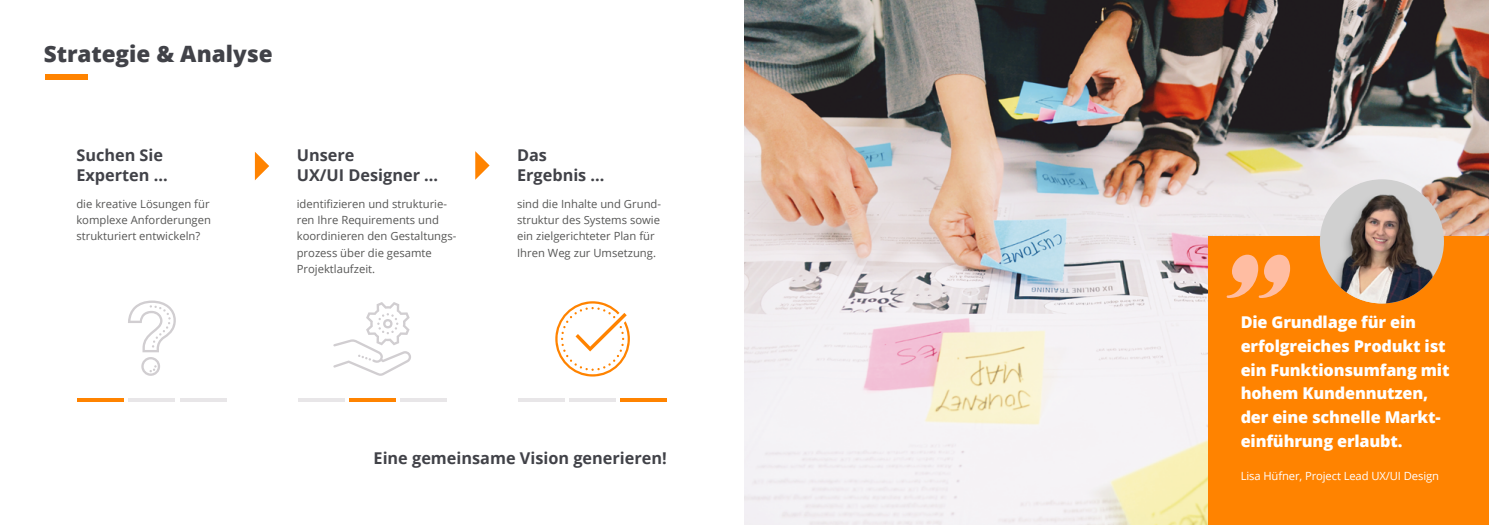
<style>
.page{position:relative;width:1489px;height:525px;background:#fff}
.page>*{position:absolute;margin:0;border:0;box-sizing:border-box;transform-origin:0 0}
.t1{font:800 22.5px "Open Sans";color:#414248}
.t2{font:800 16.25px/23.8px "Open Sans";letter-spacing:-.01em;color:#fff}
.t3{font:700 16.25px/19.5px "Open Sans";color:#414248}
.t4{font:11.25px/16.2px "Open Sans";color:#575756}
.t5{font:11.25px "Open Sans";letter-spacing:-.01em;color:#fff}
</style>
<div class="page">
<svg style="left:45px;top:74px;width:43px;height:5px"></svg>
<img style="left:744px;top:0;width:744px;height:524px">
<div style="left:1208px;top:236px;width:280px;height:288px;background:#ff8300"></div>
<img style="left:1319px;top:179px;width:124px;height:124px;border-radius:62px">
<svg style="left:1226px;top:254px;width:63px;height:44px"></svg>
<svg style="left:255px;top:152px;width:14px;height:28px"></svg>
<svg style="left:475px;top:151px;width:14px;height:29px"></svg>
<svg style="left:78px;top:398px;width:46px;height:3px"></svg>
<svg style="left:129px;top:398px;width:46px;height:3px"></svg>
<svg style="left:180px;top:398px;width:46px;height:3px"></svg>
<svg style="left:298px;top:398px;width:46px;height:3px"></svg>
<svg style="left:349px;top:398px;width:46px;height:3px"></svg>
<svg style="left:400px;top:398px;width:46px;height:3px"></svg>
<svg style="left:518px;top:398px;width:46px;height:3px"></svg>
<svg style="left:569px;top:398px;width:46px;height:3px"></svg>
<svg style="left:620px;top:398px;width:46px;height:3px"></svg>
<svg style="left:128px;top:300px;width:48px;height:75px"></svg>
<svg style="left:333px;top:302px;width:78px;height:73px"></svg>
<svg style="left:555px;top:301px;width:75px;height:75px"></svg>
<h1 class="t1" style="left:44px;top:37px;width:230px">Strategie &amp; Analyse</h1>
<h2 class="t3" style="left:76px;top:145px;width:93px">Suchen Sie<br>Experten ...</h2>
<p class="t4" style="left:76px;top:195px;width:136px">die kreative Lösungen für komplexe Anforderungen strukturiert entwickeln?</p>
<h2 class="t3" style="left:297px;top:145px;width:143px">Unsere<br>UX/UI Designer ...</h2>
<p class="t4" style="left:297px;top:195px;width:161px">identifizieren und strukturie&shy;ren Ihre Requirements und koordinieren den Gestaltungs&shy;prozess über die gesamte<br>Projektlaufzeit.</p>
<h2 class="t3" style="left:517px;top:145px;width:89px">Das<br>Ergebnis ...</h2>
<p class="t4" style="left:517px;top:195px;width:145px">sind die Inhalte und Grund&shy;struktur des Systems sowie ein zielgerichteter Plan für<br>Ihren Weg zur Umsetzung.</p>
<h2 class="t3" style="left:373px;top:448px;width:295px">Eine gemeinsame Vision generieren!</h2>
<h2 class="t2" style="left:1240px;top:309px;width:210px">Die Grundlage für ein erfolgreiches Produkt ist ein Funktionsumfang mit hohem Kundennutzen, der eine schnelle Markt&shy;einführung erlaubt.</h2>
<p class="t5" style="left:1240px;top:467px;width:200px">Lisa Hüfner, Project Lead UX/UI Design</p>
</div>
